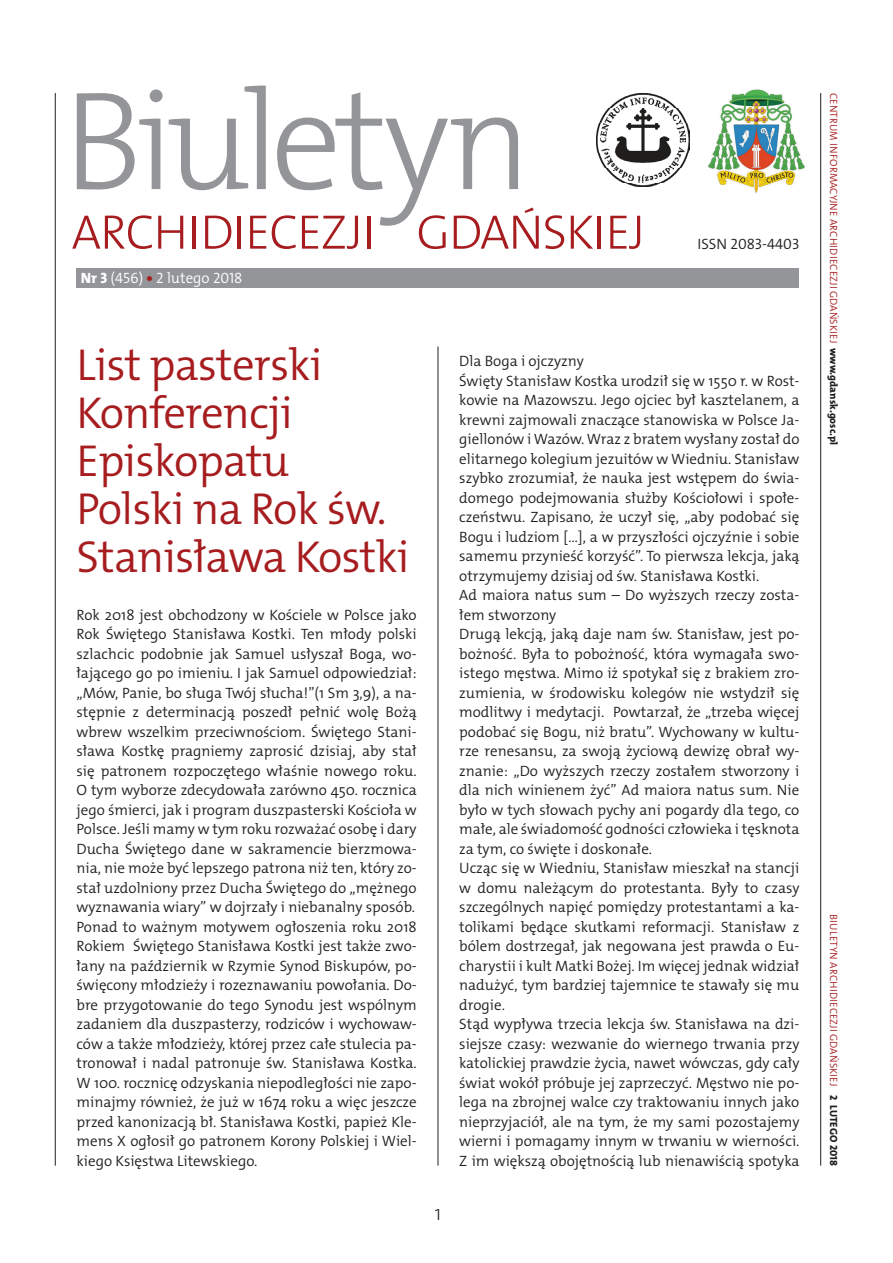
<style>
.page{position:relative;width:893px;height:1263px;background:#fff}
.page>*{position:absolute;margin:0;border:0;box-sizing:border-box;transform-origin:0 0}
.tytul{font:45px/48px "The Mix HP4 Se Lig";letter-spacing:-.02em;color:#a61c1f}
.numer_strony{font:21px "The Mix HP2 Ex Lig";color:#231f20}
.tekst_justowany_bez{font:15px/19.5px "The Mix HP4 Se Lig";color:#231f20;text-align:justify}
.t1{font:15px "The Mix HP4 Se Lig";color:#fff}
.t2{font:10.5px "The Mix HP4 Se Lig";letter-spacing:.015em;color:#a61c1f}
.s1{font-family:"The Mix HP8 Ex Bld"}
.s2{font-family:"The Mix HP8 Ex Bld";color:#a61c1f}
.s3{font-family:"The Mix HP8 Ex Bld";color:#231f20}
</style>
<div class="page">
<hr style="left:55px;top:93px;width:1px;height:1073px;background:#231f20">
<hr style="left:438px;top:347px;width:1px;height:819px;background:#231f20">
<hr style="left:820px;top:93px;width:1px;height:1073px;background:#231f20">
<svg style="left:77px;top:89px;width:86px;height:100px"></svg>
<svg style="left:169px;top:85px;width:97px;height:105px"></svg>
<svg style="left:72px;top:215px;width:80px;height:34px"></svg>
<svg style="left:158px;top:216px;width:25px;height:33px"></svg>
<hr style="left:193px;top:216px;width:3px;height:33px;background:#a61c1f">
<svg style="left:205px;top:216px;width:26px;height:33px"></svg>
<hr style="left:238px;top:216px;width:3px;height:33px;background:#a61c1f">
<svg style="left:250px;top:216px;width:16px;height:33px"></svg>
<svg style="left:272px;top:92px;width:267px;height:157px"></svg>
<svg style="left:545px;top:215px;width:19px;height:34px"></svg>
<svg style="left:571px;top:216px;width:22px;height:33px"></svg>
<hr style="left:598px;top:216px;width:3px;height:33px;background:#a61c1f">
<svg style="left:610px;top:216px;width:30px;height:33px"></svg>
<img style="left:708px;top:89px;width:97px;height:104px">
<img style="left:596px;top:93px;width:93px;height:93px">
<div style="left:77px;top:268px;width:722px;height:20px;background:#939598"></div>
<p class="t1" style="left:81px;top:268px;width:163px"><span class="s1">Nr 3</span> (456) <span class="s2">•</span> 2 lutego 2018</p>
<p class="tekst_justowany_bez" style="left:697px;top:234px;width:103px">ISSN 2083-4403</p>
<p class="tytul" style="left:77px;top:341px;width:334px">List pasterski<br>Konferencji<br>Episkopatu<br>Polski na Rok św.<br>Stanisława Kostki</p>
<p class="tekst_justowany_bez" style="left:77px;top:605px;width:342px">Rok 2018 jest obchodzony w Kościele w Polsce jako Rok Świętego Stanisława Kostki. Ten młody polski szlachcic podobnie jak Samuel usłyszał Boga, wo&shy;łającego go po imieniu. I jak Samuel odpowiedział: „Mów, Panie, bo sługa Twój słucha!”(1 Sm 3,9), a na&shy;stępnie z determinacją poszedł pełnić wolę Bożą wbrew wszelkim przeciwnościom. Świętego Stani&shy;sława Kostkę pragniemy zaprosić dzisiaj, aby stał się patronem rozpoczętego właśnie nowego roku.<br>O tym wyborze zdecydowała zarówno 450. rocznica jego śmierci, jak i program duszpasterski Kościoła w Polsce. Jeśli mamy w tym roku rozważać osobę i dary Ducha Świętego dane w sakramencie bierzmowa&shy;nia, nie może być lepszego patrona niż ten, który zo&shy;stał uzdolniony przez Ducha Świętego do „mężnego wyznawania wiary” w dojrzały i niebanalny sposób.</p>
<p class="tekst_justowany_bez" style="left:77px;top:917px;width:342px">Ponad to ważnym motywem ogłoszenia roku 2018<br>Rokiem Świętego Stanisława Kostki jest także zwo&shy;łany na październik w Rzymie Synod Biskupów, po&shy;święcony młodzieży i rozeznawaniu powołania. Do&shy;bre przygotowanie do tego Synodu jest wspólnym zadaniem dla duszpasterzy, rodziców i wychowaw&shy;ców a także młodzieży, której przez całe stulecia pa&shy;tronował i nadal patronuje św. Stanisława Kostka.<br>W 100. rocznicę odzyskania niepodległości nie zapo&shy;minajmy również, że już w 1674 roku a więc jeszcze przed kanonizacją bł. Stanisława Kostki, papież Kle&shy;mens X ogłosił go patronem Korony Polskiej i Wiel&shy;kiego Księstwa Litewskiego.</p>
<p class="numer_strony" style="left:434px;top:1199px;width:9px">1</p>
<p class="tekst_justowany_bez" style="left:459px;top:351px;width:126px">Dla Boga i ojczyzny</p>
<p class="tekst_justowany_bez" style="left:459px;top:371px;width:342px">Święty Stanisław Kostka urodził się w 1550 r. w Rost&shy;kowie na Mazowszu. Jego ojciec był kasztelanem, a krewni zajmowali znaczące stanowiska w Polsce Ja&shy;giellonów i Wazów. Wraz z bratem wysłany został do elitarnego kolegium jezuitów w Wiedniu. Stanisław szybko zrozumiał, że nauka jest wstępem do świa&shy;domego podejmowania służby Kościołowi i społe&shy;czeństwu. Zapisano, że uczył się, „aby podobać się Bogu i ludziom […], a w przyszłości ojczyźnie i sobie samemu przynieść korzyść”. To pierwsza lekcja, jaką otrzymujemy dzisiaj od św. Stanisława Kostki.</p>
<p class="tekst_justowany_bez" style="left:459px;top:585px;width:342px">Ad maiora natus sum – Do wyższych rzeczy zosta&shy;łem stworzony</p>
<p class="tekst_justowany_bez" style="left:459px;top:624px;width:342px">Drugą lekcją, jaką daje nam św. Stanisław, jest po&shy;bożność. Była to pobożność, która wymagała swo&shy;istego męstwa. Mimo iż spotykał się z brakiem zro&shy;zumienia, w środowisku kolegów nie wstydził się modlitwy i medytacji. Powtarzał, że „trzeba więcej podobać się Bogu, niż bratu”. Wychowany w kultu&shy;rze renesansu, za swoją życiową dewizę obrał wy&shy;znanie: „Do wyższych rzeczy zostałem stworzony i dla nich winienem żyć” Ad maiora natus sum. Nie było w tych słowach pychy ani pogardy dla tego, co małe, ale świadomość godności człowieka i tęsknota za tym, co święte i doskonałe.</p>
<p class="tekst_justowany_bez" style="left:459px;top:858px;width:342px">Ucząc się w Wiedniu, Stanisław mieszkał na stancji w domu należącym do protestanta. Były to czasy szczególnych napięć pomiędzy protestantami a ka&shy;tolikami będące skutkami reformacji. Stanisław z bólem dostrzegał, jak negowana jest prawda o Eu&shy;charystii i kult Matki Bożej. Im więcej jednak widział nadużyć, tym bardziej tajemnice te stawały się mu drogie.</p>
<p class="tekst_justowany_bez" style="left:459px;top:1014px;width:342px">Stąd wypływa trzecia lekcja św. Stanisława na dzi&shy;siejsze czasy: wezwanie do wiernego trwania przy katolickiej prawdzie życia, nawet wówczas, gdy cały świat wokół próbuje jej zaprzeczyć. Męstwo nie po&shy;lega na zbrojnej walce czy traktowaniu innych jako nieprzyjaciół, ale na tym, że my sami pozostajemy wierni i pomagamy innym w trwaniu w wierności.<br>Z im większą obojętnością lub nienawiścią spotyka</p>
<p class="t2" style="left:840px;top:93px;width:354px;rotate:90deg">CENTRUM INFORMACYJNE ARCHIDIECEZJI GDAŃSKIEJ <span class="s3">www.gdansk.gosc.pl</span></p>
<p class="t2" style="left:840px;top:914px;width:253px;rotate:90deg">BIULETYN ARCHIDIECEZJI GDAŃSKIEJ <span class="s3">2 LUTEGO 2018</span></p>
</div>
